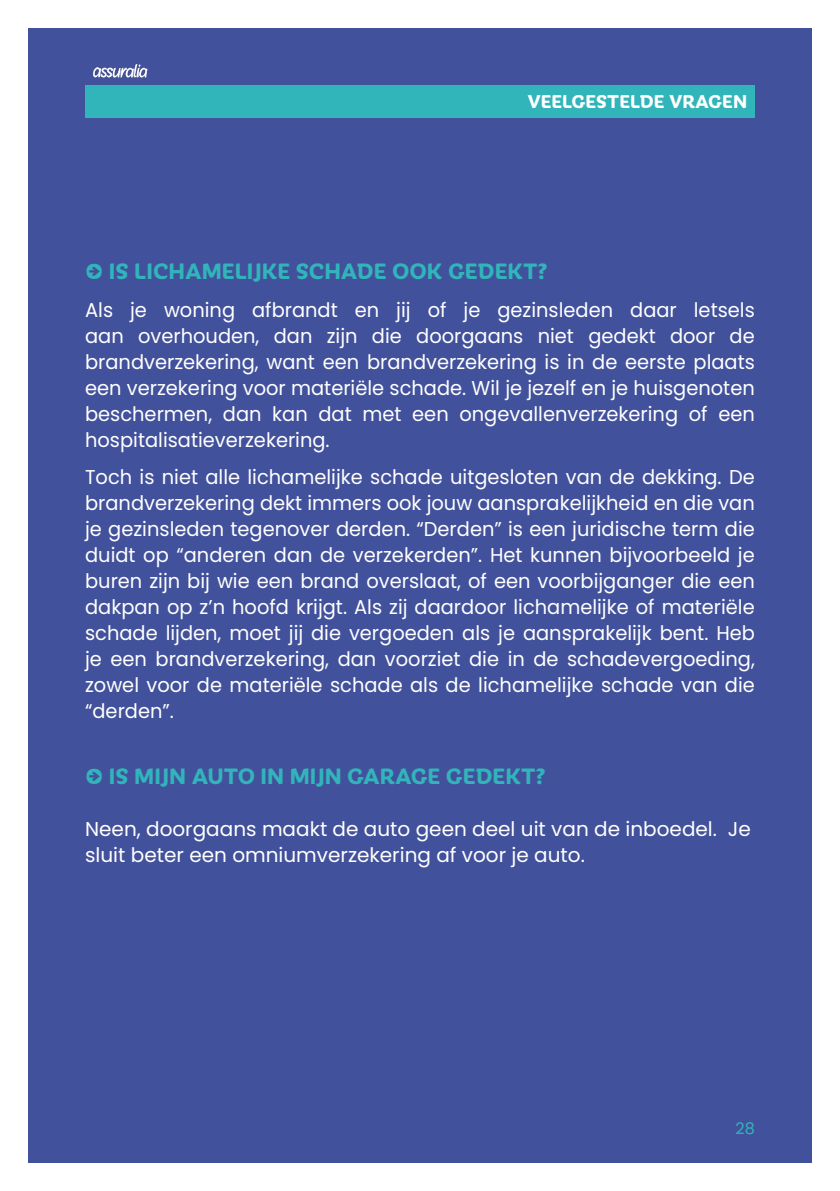
<style>
.page{position:relative;width:840px;height:1191px;background:#fff}
.page>*{position:absolute;margin:0;border:0;box-sizing:border-box;transform-origin:0 0}
.t1{font:700 24px "Iskra";color:#31b5ba}
.t2{font:20px/26px "Poppins";color:#fff;text-align:justify}
.t3{font:700 20px "Iskra";color:#fff}
.t4{font:16px "Poppins";color:#31b5ba}
</style>
<div class="page">
<div style="left:28px;top:28px;width:783px;height:1134px;background:#42519b"></div>
<div style="left:85px;top:85px;width:669px;height:33px;background:#31b5ba"></div>
<img style="left:92px;top:64px;width:56px;height:14px">
<p class="t3" style="left:527px;top:87px;width:221px">VEELGESTELDE VRAGEN</p>
<p class="t1" style="left:85px;top:254px;width:464px">C IS LICHAMELIJKE SCHADE OOK GEDEKT?</p>
<p class="t2" style="left:85px;top:297px;width:671px">Als je woning afbrandt en jij of je gezinsleden daar letsels aan overhouden, dan zijn die doorgaans niet gedekt door de brandverzekering, want een brandverzekering is in de eerste plaats een verzekering voor materiële schade. Wil je jezelf en je huisgenoten beschermen, dan kan dat met een ongevallenverzekering of een hospitalisatieverzekering.</p>
<p class="t2" style="left:85px;top:464px;width:671px">Toch is niet alle lichamelijke schade uitgesloten van de dekking. De brandverzekering dekt immers ook jouw aansprakelijkheid en die van je gezinsleden tegenover derden. “Derden” is een juridische term die duidt op “anderen dan de verzekerden”. Het kunnen bijvoorbeeld je buren zijn bij wie een brand overslaat, of een voorbijganger die een dakpan op z’n hoofd krijgt. Als zij daardoor lichamelijke of materiële schade lijden, moet jij die vergoeden als je aansprakelijk bent. Heb je een brandverzekering, dan voorziet die in de schadevergoeding, zowel voor de materiële schade als de lichamelijke schade van die “derden”.</p>
<p class="t1" style="left:85px;top:758px;width:462px">C IS MIJN AUTO IN MIJN GARAGE GEDEKT?</p>
<p class="t2" style="left:85px;top:815px;width:666px">Neen, doorgaans maakt de auto geen deel uit van de inboedel. Je sluit beter een omniumverzekering af voor je auto.</p>
<p class="t4" style="left:735px;top:1119px;width:21px">28</p>
</div>
